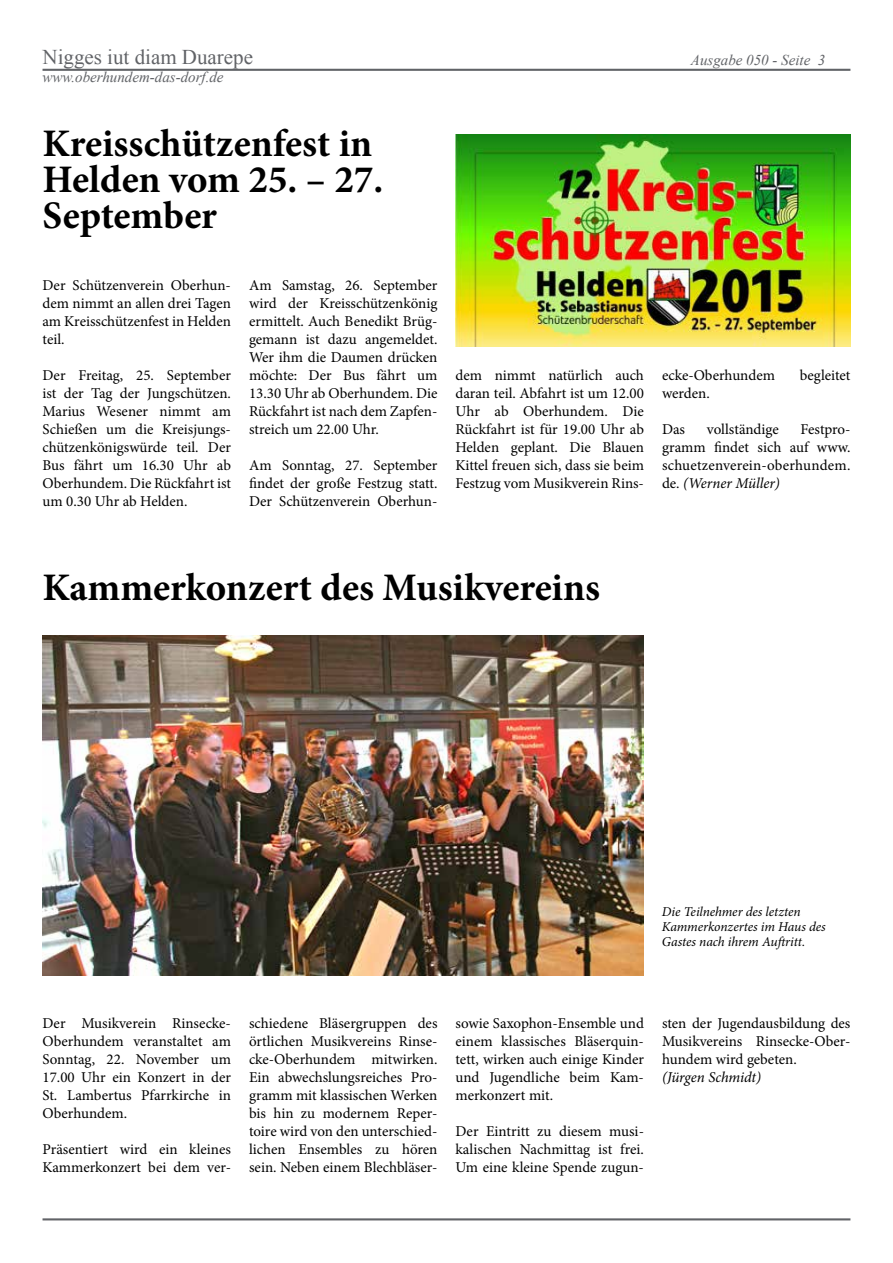
<style>
.page{position:relative;width:893px;height:1263px;background:#fff}
.page>*{position:absolute;margin:0;border:0;box-sizing:border-box;transform-origin:0 0}
.t1{font:700 39px/36px "Minion Pro";color:#000}
.t2{font:21px "Times New Roman";color:#616367}
.t3{font:15px/18px "Minion Pro";color:#000;text-align:justify}
.t4{font:italic 15px "Times New Roman";color:#616367}
.t5{font:italic 15px "Minion Pro";letter-spacing:-.01em;color:#000}
.t6{font:italic 13.5px/15px "Minion Pro";letter-spacing:-.005em;color:#000}
.s1{font-style:italic}
</style>
<div class="page">
<hr style="left:43px;top:69px;width:807px;height:2px;background:#616367">
<hr style="left:43px;top:1218px;width:807px;height:2px;background:#616367">
<img style="left:455px;top:134px;width:395px;height:212px">
<img style="left:43px;top:635px;width:601px;height:341px">
<h2 class="t2" style="left:43px;top:43px;width:212px">Nigges iut diam Duarepe</h2>
<p class="t4" style="left:691px;top:49px;width:136px">Ausgabe 050 - Seite 3</p>
<p class="t4" style="left:43px;top:67px;width:183px">www.oberhundem-das-dorf.de</p>
<h1 class="t1" style="left:43px;top:125px;width:342px">Kreisschützenfest in<br>Helden vom 25. – 27.<br>September</h1>
<p class="t3" style="left:43px;top:276px;width:190px">Der Schützenverein Oberhun&shy;dem nimmt an allen drei Tagen am Kreisschützenfest in Helden teil.</p>
<p class="t3" style="left:43px;top:366px;width:190px">Der Freitag, 25. September ist der Tag der Jungschützen.<br>Marius Wesener nimmt am Schießen um die Kreisjungs&shy;chützenkönigswürde teil. Der Bus fährt um 16.30 Uhr ab Oberhundem. Die Rückfahrt ist um 0.30 Uhr ab Helden.</p>
<p class="t3" style="left:249px;top:276px;width:190px">Am Samstag, 26. September wird der Kreisschützenkönig ermittelt. Auch Benedikt Brüg&shy;gemann ist dazu angemeldet.<br>Wer ihm die Daumen drücken möchte: Der Bus fährt um 13.30 Uhr ab Oberhundem. Die Rückfahrt ist nach dem Zapfen&shy;streich um 22.00 Uhr.</p>
<p class="t3" style="left:249px;top:456px;width:190px">Am Sonntag, 27. September findet der große Festzug statt.<br>Der Schützenverein Oberhun-</p>
<p class="t3" style="left:455px;top:366px;width:190px">dem nimmt natürlich auch daran teil. Abfahrt ist um 12.00<br>Uhr ab Oberhundem. Die Rückfahrt ist für 19.00 Uhr ab Helden geplant. Die Blauen Kittel freuen sich, dass sie beim Festzug vom Musikverein Rins-</p>
<p class="t3" style="left:662px;top:366px;width:115px">ecke-Oberhundem</p>
<p class="t3" style="left:800px;top:366px;width:52px">begleitet</p>
<p class="t3" style="left:662px;top:384px;width:49px">werden.</p>
<p class="t3" style="left:662px;top:420px;width:25px">Das</p>
<p class="t3" style="left:707px;top:420px;width:73px">vollständige</p>
<p class="t3" style="left:662px;top:420px;width:190px;text-indent:139px">Festpro&shy;gramm findet sich auf www. schuetzenverein-oberhundem. de. <span class="s1">(Werner Müller)</span></p>
<h1 class="t1" style="left:43px;top:569px;width:559px">Kammerkonzert des Musikvereins</h1>
<p class="t6" style="left:662px;top:904px;width:165px">Die Teilnehmer des letzten<br>Kammerkonzertes im Haus des<br>Gastes nach ihrem Auftritt.</p>
<p class="t3" style="left:43px;top:1014px;width:190px">Der Musikverein Rinsecke-Oberhundem veranstaltet am Sonntag, 22. November um 17.00 Uhr ein Konzert in der St. Lambertus Pfarrkirche in Oberhundem.</p>
<p class="t3" style="left:43px;top:1140px;width:190px">Präsentiert wird ein kleines<br>Kammerkonzert bei dem ver-</p>
<p class="t3" style="left:249px;top:1014px;width:190px">schiedene Bläsergruppen des örtlichen Musikvereins Rinse&shy;cke-Oberhundem mitwirken.<br>Ein abwechslungsreiches Pro&shy;gramm mit klassischen Werken bis hin zu modernem Reper&shy;toire wird von den unterschied&shy;lichen Ensembles zu hören sein. Neben einem Blechbläser-</p>
<p class="t3" style="left:455px;top:1014px;width:190px">sowie Saxophon-Ensemble und einem klassisches Bläserquin&shy;tett, wirken auch einige Kinder und Jugendliche beim Kam&shy;merkonzert mit.</p>
<p class="t3" style="left:455px;top:1122px;width:190px">Der Eintritt zu diesem musi&shy;kalischen Nachmittag ist frei.<br>Um eine kleine Spende zugun-</p>
<p class="t3" style="left:662px;top:1014px;width:190px">sten der Jugendausbildung des Musikvereins Rinsecke-Ober&shy;hundem wird gebeten.</p>
<p class="t5" style="left:662px;top:1067px;width:101px">(Jürgen Schmidt)</p>
</div>
